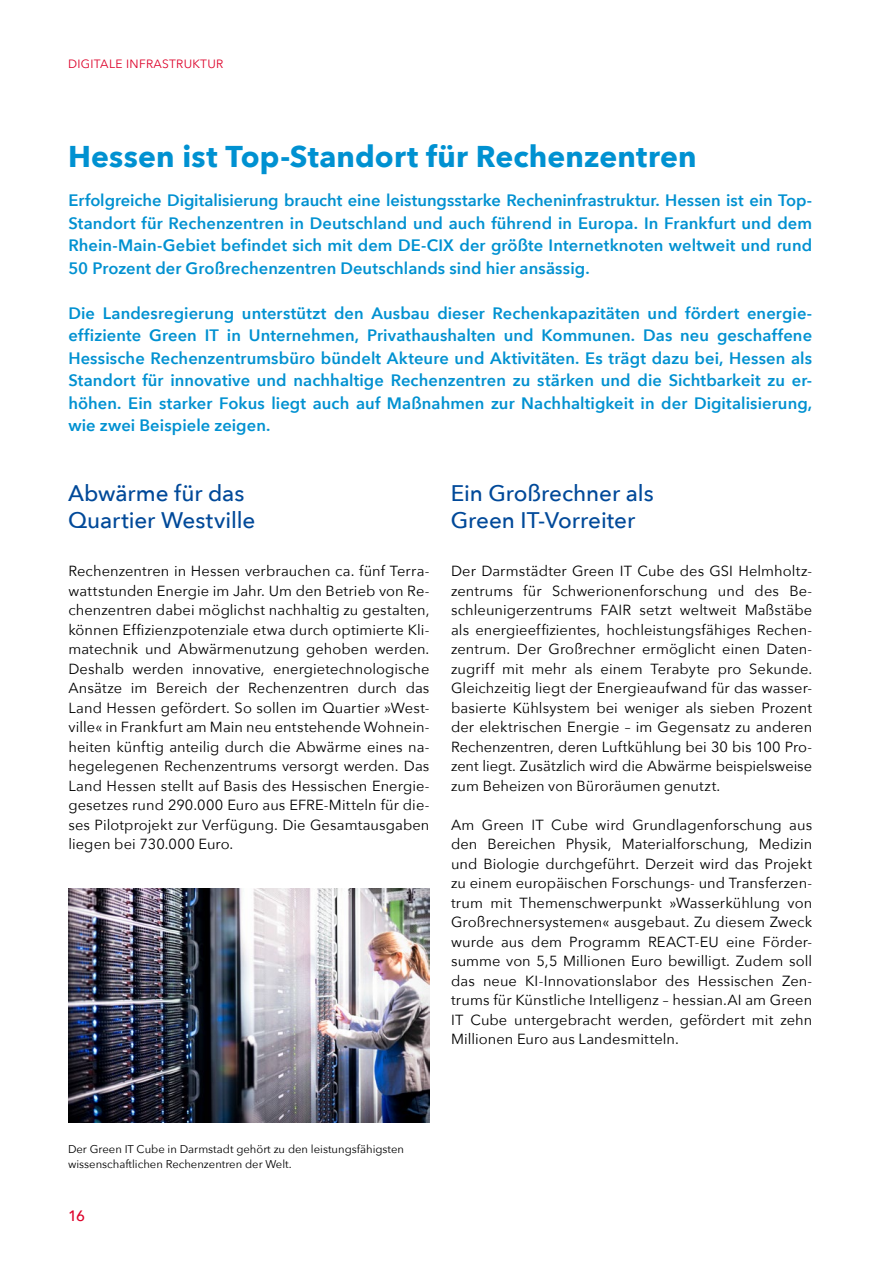
<style>
.page{position:relative;width:893px;height:1263px;background:#fff}
.page>*{position:absolute;margin:0;border:0;box-sizing:border-box;transform-origin:0 0}
.t1{font:700 30px "Avenir Next";letter-spacing:.005em;color:#0091d1}
.t2{font:500 22.5px/27px "Avenir Next";letter-spacing:-.005em;color:#004999}
.t3{font:600 16.5px/22.5px "Avenir Next";letter-spacing:.005em;color:#0091d1;text-align:justify}
.t4{font:500 15px "Avenir Next";color:#dd0029}
.t5{font:14.7px/19.5px "Avenir Next";letter-spacing:.005em;color:#000;text-align:justify}
.t6{font:12px "Avenir Next";letter-spacing:.025em;color:#dd0029}
.t7{font:11.25px/15px "Avenir Next";color:#000}
</style>
<div class="page">
<img style="left:68px;top:888px;width:361px;height:234px">
<h2 class="t6" style="left:68px;top:54px;width:157px">DIGITALE INFRASTRUKTUR</h2>
<h2 class="t1" style="left:68px;top:130px;width:630px">Hessen ist Top-Standort für Rechenzentren</h2>
<p class="t3" style="left:68px;top:189px;width:745px">Erfolgreiche Digitalisierung braucht eine leistungsstarke Recheninfrastruktur. Hessen ist ein Top-Standort für Rechenzentren in Deutschland und auch führend in Europa. In Frankfurt und dem Rhein-Main-Gebiet befindet sich mit dem DE-CIX der größte Internetknoten weltweit und rund 50 Prozent der Großrechenzentren Deutschlands sind hier ansässig.</p>
<p class="t3" style="left:68px;top:301px;width:745px">Die Landesregierung unterstützt den Ausbau dieser Rechenkapazitäten und fördert energie&shy;effiziente Green IT in Unternehmen, Privathaushalten und Kommunen. Das neu geschaffene Hessische Rechenzentrumsbüro bündelt Akteure und Aktivitäten. Es trägt dazu bei, Hessen als Standort für innovative und nachhaltige Rechenzentren zu stärken und die Sichtbarkeit zu er&shy;höhen. Ein starker Fokus liegt auch auf Maßnahmen zur Nachhaltigkeit in der Digitalisierung, wie zwei Beispiele zeigen.</p>
<h3 class="t2" style="left:68px;top:479px;width:189px">Abwärme für das<br>Quartier Westville</h3>
<h3 class="t2" style="left:451px;top:479px;width:205px">Ein Großrechner als<br>Green IT-Vorreiter</h3>
<p class="t5" style="left:68px;top:561px;width:363px">Rechenzentren in Hessen verbrauchen ca. fünf Terra&shy;wattstunden Energie im Jahr. Um den Betrieb von Re&shy;chenzentren dabei möglichst nachhaltig zu gestalten, können Effizienzpotenziale etwa durch optimierte Kli&shy;matechnik und Abwärmenutzung gehoben werden.<br>Deshalb werden innovative, energietechnologische Ansätze im Bereich der Rechenzentren durch das Land Hessen gefördert. So sollen im Quartier »West&shy;ville« in Frankfurt am Main neu entstehende Wohnein&shy;heiten künftig anteilig durch die Abwärme eines na&shy;hegelegenen Rechenzentrums versorgt werden. Das Land Hessen stellt auf Basis des Hessischen Energie&shy;gesetzes rund 290.000 Euro aus EFRE-Mitteln für die&shy;ses Pilotprojekt zur Verfügung. Die Gesamtausgaben liegen bei 730.000 Euro.</p>
<p class="t5" style="left:451px;top:560px;width:363px">Der Darmstädter Green IT Cube des GSI Helmholtz&shy;zentrums für Schwerionenforschung und des Be&shy;schleunigerzentrums FAIR setzt weltweit Maßstäbe als energieeffizientes, hochleistungsfähiges Rechen&shy;zentrum. Der Großrechner ermöglicht einen Daten&shy;zugriff mit mehr als einem Terabyte pro Sekunde.<br>Gleichzeitig liegt der Energieaufwand für das wasser&shy;basierte Kühlsystem bei weniger als sieben Prozent der elektrischen Energie – im Gegensatz zu anderen Rechenzentren, deren Luftkühlung bei 30 bis 100 Pro&shy;zent liegt. Zusätzlich wird die Abwärme beispielsweise zum Beheizen von Büroräumen genutzt.</p>
<p class="t5" style="left:451px;top:814px;width:363px">Am Green IT Cube wird Grundlagenforschung aus den Bereichen Physik, Materialforschung, Medizin und Biologie durchgeführt. Derzeit wird das Projekt zu einem europäischen Forschungs- und Transferzen&shy;trum mit Themenschwerpunkt »Wasserkühlung von Großrechnersystemen« ausgebaut. Zu diesem Zweck wurde aus dem Programm REACT-EU eine Förder&shy;summe von 5,5 Millionen Euro bewilligt. Zudem soll das neue KI-Innovationslabor des Hessischen Zen&shy;trums für Künstliche Intelligenz – hessian.AI am Green IT Cube untergebracht werden, gefördert mit zehn Millionen Euro aus Landesmitteln.</p>
<p class="t7" style="left:68px;top:1141px;width:338px">Der Green IT Cube in Darmstadt gehört zu den leistungsfähigsten wissenschaftlichen Rechenzentren der Welt.</p>
<p class="t4" style="left:68px;top:1203px;width:18px">16</p>
</div>
